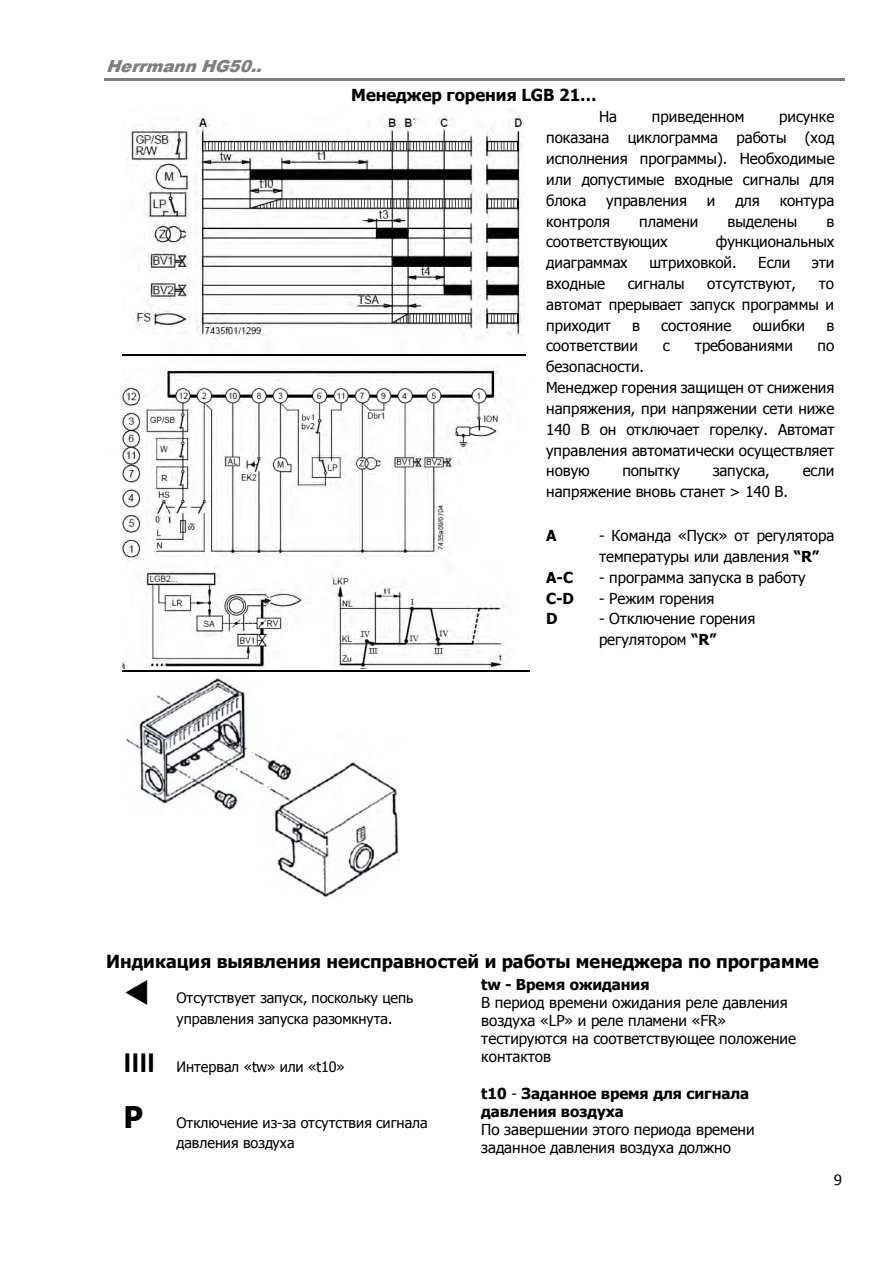
<style>
.page{position:relative;width:893px;height:1263px;background:#fff}
.page>*{position:absolute;margin:0;border:0;box-sizing:border-box;transform-origin:0 0}
.t1{font:700 18px "Tahoma";color:#000}
.t2{font:700 16.5px "Tahoma";letter-spacing:-.005em;color:#000}
.t3{font:italic 900 16.5px "Arial";letter-spacing:-.005em;color:#7f7f7f}
.t4{font:16.5px "Calibri";color:#000}
.t5{font:15.15px/20.9px "Tahoma";color:#000}
.t6{font:700 15.15px/18px "Tahoma";letter-spacing:-.005em;color:#000}
.t7{font:14.4px/20.5px "Tahoma";color:#000}
.s1{font-weight:700}
.s2{font-family:"Calibri";font-weight:700;font-size:29.85px}
.s3{font-weight:700;font-size:29.85px}
.s4{font-weight:400}
</style>
<div class="page">
<hr style="left:104px;top:78px;width:740px;height:2px;background:#7f7f7f">
<hr style="left:122px;top:355px;width:404px;height:1px;background:#000">
<hr style="left:122px;top:670px;width:408px;height:1px;background:#000">
<img style="left:127px;top:113px;width:396px;height:226px">
<img style="left:122px;top:369px;width:383px;height:300px">
<img style="left:125px;top:678px;width:275px;height:219px">
<p class="t3" style="left:106px;top:54px;width:157px">Herrmann HG50..</p>
<p class="t2" style="left:351px;top:85px;width:247px">Менеджер горения LGB 21…</p>
<p class="t5" style="left:599px;top:106px;width:20px">На</p>
<p class="t5" style="left:652px;top:106px;width:94px">приведенном</p>
<p class="t5" style="left:546px;top:106px;width:290px;text-align:justify;text-indent:233px">рисунке показана циклограмма работы (ход исполнения программы). Необходимые или допустимые входные сигналы для блока</p>
<p class="t5" style="left:606px;top:189px;width:83px">управления</p>
<p class="t5" style="left:707px;top:189px;width:10px">и</p>
<p class="t5" style="left:735px;top:189px;width:26px">для</p>
<p class="t5" style="left:779px;top:189px;width:56px">контура</p>
<p class="t5" style="left:546px;top:210px;width:66px">контроля</p>
<p class="t5" style="left:639px;top:210px;width:60px">пламени</p>
<p class="t5" style="left:727px;top:210px;width:71px">выделены</p>
<p class="t5" style="left:826px;top:210px;width:9px">в</p>
<p class="t5" style="left:546px;top:231px;width:123px">соответствующих</p>
<p class="t5" style="left:716px;top:231px;width:120px">функциональных</p>
<p class="t5" style="left:546px;top:252px;width:83px">диаграммах</p>
<p class="t5" style="left:649px;top:252px;width:89px">штриховкой.</p>
<p class="t5" style="left:758px;top:252px;width:34px">Если</p>
<p class="t5" style="left:811px;top:252px;width:24px">эти</p>
<p class="t5" style="left:546px;top:273px;width:61px">входные</p>
<p class="t5" style="left:628px;top:273px;width:58px">сигналы</p>
<p class="t5" style="left:707px;top:273px;width:90px">отсутствуют,</p>
<p class="t5" style="left:546px;top:273px;width:290px;text-align:justify;text-indent:273px">то автомат прерывает запуск программы и приходит</p>
<p class="t5" style="left:632px;top:314px;width:9px">в</p>
<p class="t5" style="left:661px;top:314px;width:72px">состояние</p>
<p class="t5" style="left:753px;top:314px;width:54px">ошибки</p>
<p class="t5" style="left:826px;top:314px;width:9px">в</p>
<p class="t5" style="left:546px;top:335px;width:93px">соответствии</p>
<p class="t5" style="left:663px;top:335px;width:8px">с</p>
<p class="t5" style="left:695px;top:335px;width:100px">требованиями</p>
<p class="t5" style="left:817px;top:335px;width:18px">по</p>
<p class="t5" style="left:546px;top:356px;width:100px">безопасности.</p>
<p class="t5" style="left:546px;top:377px;width:290px;text-align:justify">Менеджер горения защищен от снижения напряжения, при напряжении сети ниже 140 В он отключает горелку. Автомат управления автоматически осуществляет новую</p>
<p class="t5" style="left:622px;top:460px;width:59px">попытку</p>
<p class="t5" style="left:713px;top:460px;width:59px">запуска,</p>
<p class="t5" style="left:802px;top:460px;width:33px">если</p>
<p class="t5" style="left:546px;top:481px;width:243px">напряжение вновь станет &gt; 140 В.</p>
<p class="t6" style="left:546px;top:526px;width:12px">А</p>
<p class="t5" style="left:599px;top:524px;width:237px">- Команда «Пуск» от регулятора температуры или давления <span class="s1">“R”</span></p>
<p class="t6" style="left:546px;top:568px;width:29px">А-C</p>
<p class="t5" style="left:599px;top:566px;width:208px">- программа запуска в работу</p>
<p class="t6" style="left:546px;top:589px;width:30px">C-D</p>
<p class="t5" style="left:599px;top:587px;width:117px">- Режим горения</p>
<p class="t6" style="left:546px;top:609px;width:13px">D</p>
<p class="t5" style="left:599px;top:608px;width:158px">- Отключение горения регулятором <span class="s1">“R”</span></p>
<p class="t1" style="left:106px;top:950px;width:714px">Индикация выявления неисправностей и работы менеджера по программе</p>
<p class="t7" style="left:176px;top:987px;width:238px;text-indent:-53px">▼ Отсутствует запуск, поскольку цепь управления запуска разомкнута.</p>
<p class="t7" style="left:124px;top:1056px;width:223px"><span class="s2">IIII</span> Интервал «tw» или «t10»</p>
<p class="t7" style="left:176px;top:1111px;width:253px;text-indent:-53px"><span class="s3">P</span> Отключение из-за отсутствия сигнала давления воздуха</p>
<p class="t6" style="left:481px;top:975px;width:170px">tw - Время ожидания</p>
<p class="t5" style="left:481px;top:993px;width:316px;line-height:18.1px">В период времени ожидания реле давления воздуха «LP» и реле пламени «FR» тестируются на соответствующее положение контактов</p>
<p class="t6" style="left:481px;top:1084px;width:269px">t10 <span class="s4">-</span> Заданное время для сигнала давления воздуха</p>
<p class="t5" style="left:481px;top:1119px;width:275px;line-height:18.5px">По завершении этого периода времени заданное давления воздуха должно</p>
<p class="t4" style="left:834px;top:1173px;width:10px">9</p>
</div>
